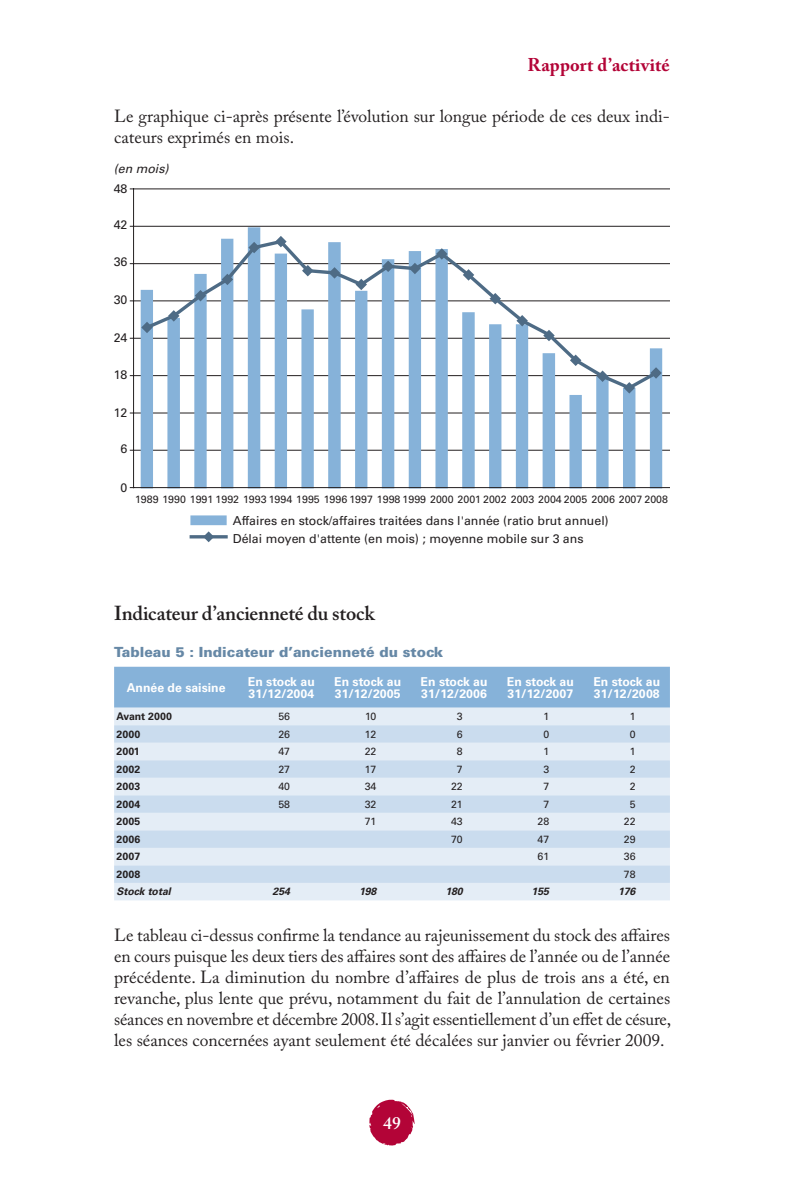
<style>
.page{position:relative;width:794px;height:1191px;background:#fff}
.page>*{position:absolute;margin:0;border:0;box-sizing:border-box;transform-origin:0 0}
.t1{font:600 20.12px "Adobe Caslon Pro";letter-spacing:-.01em;color:#231f20}
.t2{font:700 18.38px "Adobe Caslon Pro";letter-spacing:.01em;color:#b30437}
.t3{font:17.5px/21px "Adobe Caslon Pro";color:#231f20}
.t4{font:600 17.5px "Adobe Caslon Pro";color:#fff}
.t5{font:900 14px "Univers LT Std";color:#6688a6}
.t6{font:12.42px/17.3px "Univers LT Std";color:#231f20}
.t7{font:italic 12.42px "Univers LT Std";color:#231f20}
.t8{font:700 12.25px/12.2px "Univers LT Std";color:#fff}
.t9{font:10.67px "Univers LT Std";color:#231f20}
.t10{font:10.5px "Univers LT Std";color:#231f20}
.t11{font:700 10.5px "Univers LT Std";color:#231f20}
.t12{font:italic 700 10.5px "Univers LT Std";color:#231f20}
</style>
<div class="page">
<svg style="left:369px;top:1099px;width:46px;height:47px"></svg>
<div style="left:114px;top:666px;width:556px;height:41px;background:#86b2d9"></div>
<div style="left:114px;top:707px;width:556px;height:193px;background:#e4edf6"></div>
<svg style="left:114px;top:725px;width:556px;height:158px;background:#d5e3f1"></svg>
<hr style="left:134px;top:450px;width:535px;height:1px;background:#231f20">
<hr style="left:134px;top:412px;width:535px;height:1px;background:#231f20">
<hr style="left:134px;top:375px;width:535px;height:1px;background:#231f20">
<hr style="left:134px;top:338px;width:535px;height:1px;background:#231f20">
<hr style="left:134px;top:300px;width:535px;height:1px;background:#231f20">
<hr style="left:134px;top:263px;width:535px;height:1px;background:#231f20">
<hr style="left:134px;top:226px;width:535px;height:1px;background:#231f20">
<hr style="left:134px;top:188px;width:535px;height:1px;background:#231f20">
<div style="left:141px;top:290px;width:12px;height:198px;background:#86b2d9"></div>
<div style="left:167px;top:318px;width:13px;height:170px;background:#86b2d9;border:2px solid #86b2d9"></div>
<div style="left:194px;top:274px;width:13px;height:214px;background:#86b2d9;border:2px solid #86b2d9"></div>
<div style="left:221px;top:239px;width:12px;height:249px;background:#86b2d9"></div>
<div style="left:248px;top:227px;width:12px;height:261px;background:#86b2d9"></div>
<div style="left:275px;top:253px;width:12px;height:235px;background:#86b2d9"></div>
<div style="left:301px;top:309px;width:13px;height:179px;background:#86b2d9;border:2px solid #86b2d9"></div>
<div style="left:328px;top:242px;width:13px;height:246px;background:#86b2d9;border:2px solid #86b2d9"></div>
<div style="left:355px;top:291px;width:12px;height:197px;background:#86b2d9;border:2px solid #86b2d9"></div>
<div style="left:382px;top:259px;width:12px;height:229px;background:#86b2d9"></div>
<div style="left:409px;top:251px;width:12px;height:237px;background:#86b2d9"></div>
<div style="left:435px;top:249px;width:13px;height:239px;background:#86b2d9;border:2px solid #86b2d9"></div>
<div style="left:462px;top:312px;width:13px;height:176px;background:#86b2d9;border:2px solid #86b2d9"></div>
<div style="left:489px;top:324px;width:12px;height:164px;background:#86b2d9;border:2px solid #86b2d9"></div>
<div style="left:516px;top:324px;width:12px;height:164px;background:#86b2d9"></div>
<div style="left:542px;top:353px;width:13px;height:135px;background:#86b2d9;border:2px solid #86b2d9"></div>
<div style="left:569px;top:395px;width:13px;height:93px;background:#86b2d9;border:2px solid #86b2d9"></div>
<div style="left:596px;top:376px;width:12px;height:112px;background:#86b2d9;border:2px solid #86b2d9"></div>
<div style="left:623px;top:388px;width:12px;height:100px;background:#86b2d9"></div>
<div style="left:650px;top:348px;width:12px;height:140px;background:#86b2d9"></div>
<hr style="left:133px;top:189px;width:1px;height:298px;background:#231f20">
<hr style="left:134px;top:487px;width:535px;height:1px;background:#231f20">
<div style="left:190px;top:515px;width:37px;height:10px;background:#86b2d9;border:2px solid #86b2d9"></div>
<hr style="left:191px;top:535px;width:35px;height:3px;background:#4e6b85">
<svg style="left:202px;top:531px;width:13px;height:12px"></svg>
<svg style="left:140px;top:235px;width:523px;height:160px"></svg>
<p class="t2" style="left:527px;top:54px;width:144px">Rapport d’activité</p>
<p class="t3" style="left:114px;top:105px;width:557px">Le graphique ci-après présente l’évolution sur longue période de ces deux indi‑ cateurs exprimés en mois.</p>
<p class="t7" style="left:114px;top:161px;width:56px">(en mois)</p>
<p class="t6" style="left:114px;top:180px;width:15px">48</p>
<p class="t6" style="left:114px;top:216px;width:15px">42</p>
<p class="t6" style="left:114px;top:253px;width:15px">36</p>
<p class="t6" style="left:114px;top:291px;width:15px">30</p>
<p class="t6" style="left:114px;top:329px;width:15px">24</p>
<p class="t6" style="left:114px;top:366px;width:15px">18</p>
<p class="t6" style="left:114px;top:404px;width:15px">12</p>
<p class="t6" style="left:121px;top:440px;width:8px">6</p>
<p class="t6" style="left:121px;top:479px;width:8px">0</p>
<p class="t9" style="left:135px;top:493px;width:534px">1989 1990 1991 1992 1993 1994 1995 1996 1997 1998 1999 2000 2001 2002 2003 2004 2005 2006 2007 2008</p>
<p class="t6" style="left:233px;top:512px;width:377px">Affaires en stock/affaires traitées dans l'année (ratio brut annuel)<br>Délai moyen d'attente (en mois) ; moyenne mobile sur 3 ans</p>
<p class="t1" style="left:114px;top:602px;width:262px">Indicateur d’ancienneté du stock</p>
<p class="t5" style="left:114px;top:643px;width:330px">Tableau 5 : Indicateur d’ancienneté du stock</p>
<p class="t8" style="left:127px;top:681px;width:100px">Année de saisine</p>
<p class="t8" style="left:248px;top:675px;width:68px">En stock au<br>31/12/2004</p>
<p class="t8" style="left:334px;top:675px;width:68px">En stock au<br>31/12/2005</p>
<p class="t8" style="left:420px;top:675px;width:68px">En stock au<br>31/12/2006</p>
<p class="t8" style="left:507px;top:675px;width:68px">En stock au<br>31/12/2007</p>
<p class="t8" style="left:593px;top:675px;width:68px">En stock au<br>31/12/2008</p>
<p class="t11" style="left:117px;top:710px;width:57px">Avant 2000</p>
<p class="t10" style="left:278px;top:710px;width:13px">56</p>
<p class="t10" style="left:365px;top:710px;width:13px">10</p>
<p class="t10" style="left:457px;top:710px;width:7px">3</p>
<p class="t10" style="left:543px;top:710px;width:7px">1</p>
<p class="t10" style="left:629px;top:710px;width:7px">1</p>
<p class="t11" style="left:117px;top:728px;width:25px">2000</p>
<p class="t10" style="left:278px;top:728px;width:13px">26</p>
<p class="t10" style="left:365px;top:728px;width:13px">12</p>
<p class="t10" style="left:457px;top:728px;width:7px">6</p>
<p class="t10" style="left:543px;top:728px;width:7px">0</p>
<p class="t10" style="left:629px;top:728px;width:7px">0</p>
<p class="t11" style="left:117px;top:745px;width:24px">2001</p>
<p class="t10" style="left:278px;top:745px;width:13px">47</p>
<p class="t10" style="left:365px;top:745px;width:13px">22</p>
<p class="t10" style="left:457px;top:745px;width:7px">8</p>
<p class="t10" style="left:543px;top:745px;width:7px">1</p>
<p class="t10" style="left:629px;top:745px;width:7px">1</p>
<p class="t11" style="left:117px;top:763px;width:25px">2002</p>
<p class="t10" style="left:278px;top:763px;width:13px">27</p>
<p class="t10" style="left:365px;top:763px;width:13px">17</p>
<p class="t10" style="left:457px;top:763px;width:7px">7</p>
<p class="t10" style="left:543px;top:763px;width:7px">3</p>
<p class="t10" style="left:629px;top:763px;width:7px">2</p>
<p class="t11" style="left:117px;top:780px;width:25px">2003</p>
<p class="t10" style="left:278px;top:780px;width:13px">40</p>
<p class="t10" style="left:365px;top:780px;width:13px">34</p>
<p class="t10" style="left:451px;top:780px;width:13px">22</p>
<p class="t10" style="left:543px;top:780px;width:7px">7</p>
<p class="t10" style="left:629px;top:780px;width:7px">2</p>
<p class="t11" style="left:117px;top:798px;width:25px">2004</p>
<p class="t10" style="left:278px;top:798px;width:13px">58</p>
<p class="t10" style="left:365px;top:798px;width:13px">32</p>
<p class="t10" style="left:451px;top:798px;width:13px">21</p>
<p class="t10" style="left:543px;top:798px;width:7px">7</p>
<p class="t10" style="left:629px;top:798px;width:7px">5</p>
<p class="t11" style="left:117px;top:815px;width:25px">2005</p>
<p class="t10" style="left:365px;top:815px;width:13px">71</p>
<p class="t10" style="left:451px;top:815px;width:13px">43</p>
<p class="t10" style="left:537px;top:815px;width:13px">28</p>
<p class="t10" style="left:624px;top:815px;width:13px">22</p>
<p class="t11" style="left:117px;top:833px;width:25px">2006</p>
<p class="t10" style="left:451px;top:833px;width:13px">70</p>
<p class="t10" style="left:537px;top:833px;width:13px">47</p>
<p class="t10" style="left:624px;top:833px;width:13px">29</p>
<p class="t11" style="left:117px;top:850px;width:25px">2007</p>
<p class="t10" style="left:537px;top:850px;width:13px">61</p>
<p class="t10" style="left:624px;top:850px;width:13px">36</p>
<p class="t11" style="left:117px;top:868px;width:25px">2008</p>
<p class="t10" style="left:624px;top:868px;width:13px">78</p>
<p class="t12" style="left:117px;top:885px;width:56px">Stock total</p>
<p class="t12" style="left:273px;top:885px;width:19px">254</p>
<p class="t12" style="left:359px;top:885px;width:19px">198</p>
<p class="t12" style="left:445px;top:885px;width:19px">180</p>
<p class="t12" style="left:531px;top:885px;width:19px">155</p>
<p class="t12" style="left:618px;top:885px;width:18px">176</p>
<p class="t3" style="left:114px;top:924px;width:558px;text-align:justify">Le tableau ci-dessus confirme la tendance au rajeunissement du stock des affaires en cours puisque les deux tiers des affaires sont des affaires de l’année ou de l’année précédente. La diminution du nombre d’affaires de plus de trois ans a été, en revanche, plus lente que prévu, notamment du fait de l’annulation de certaines séances en novembre et décembre 2008. Il s’agit essentiellement d’un effet de césure, les séances concernées ayant seulement été décalées sur janvier ou février 2009.</p>
<p class="t4" style="left:383px;top:1112px;width:19px">49</p>
</div>
